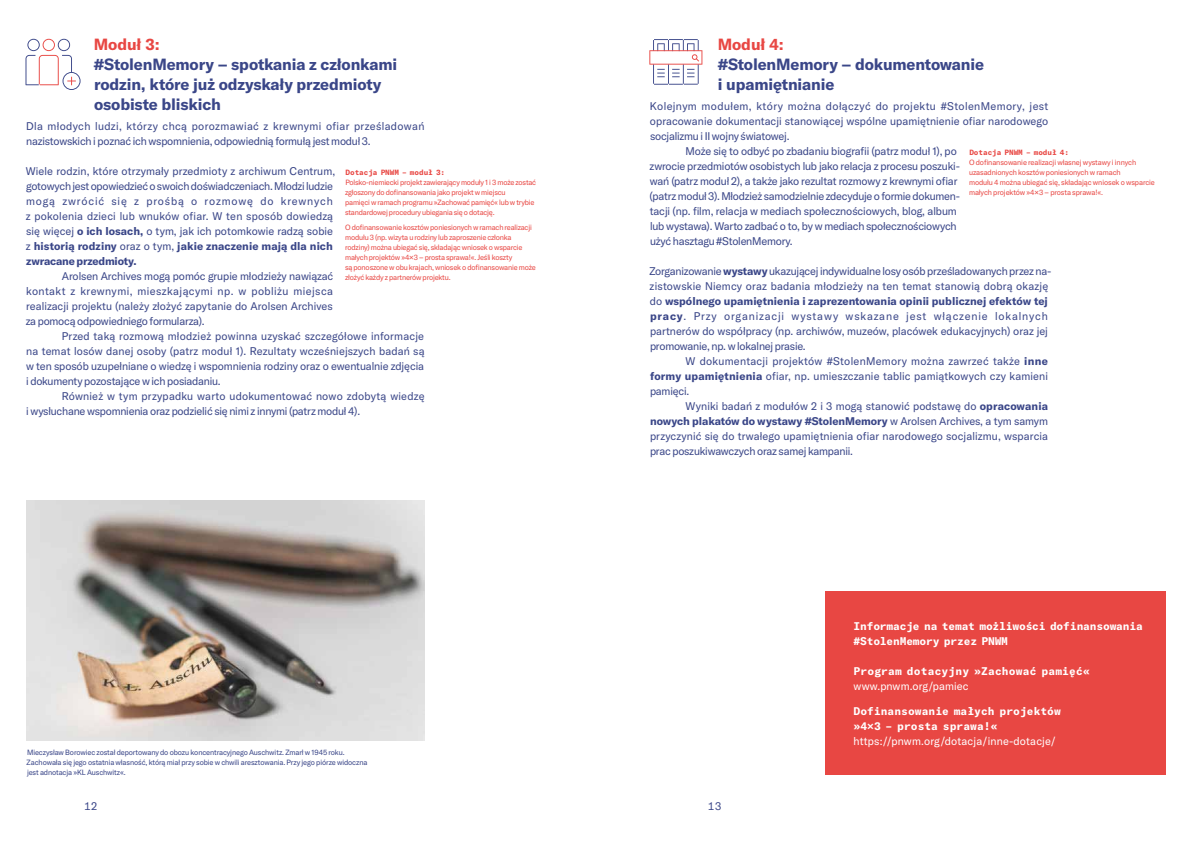
<style>
.page{position:relative;width:1191px;height:842px;background:#fff}
.page>*{position:absolute;margin:0;border:0;box-sizing:border-box;transform-origin:0 0}
.t1{font:700 16px/20px "GT America";letter-spacing:-.01em;color:#3a4688}
.t2{font:700 16px "GT America";letter-spacing:-.01em;color:#e84743}
.t3{font:11px/15px "GT America";letter-spacing:-.005em;color:#3a4688}
.t4{font:700 11px/15px "GT America Mono";color:#fff}
.t5{font:700 11px/15px "GT America Mono";letter-spacing:-.02em;color:#fff}
.t6{font:11px "GT America";letter-spacing:.035em;color:#3a4688}
.t7{font:11px "GT America";letter-spacing:.02em;color:#fff}
.t8{font:11px "GT America Mono";color:#3a4688}
.t9{font:7.5px/10px "GT America";letter-spacing:-.02em;color:#e84743}
.t10{font:7.5px/10px "GT America";letter-spacing:-.01em;color:#3a4688}
.t11{font:700 7.5px "GT America Mono";letter-spacing:-.01em;color:#e84743}
.s1{font-weight:700}
</style>
<div class="page">
<img style="left:26px;top:501px;width:398px;height:239px">
<svg style="left:26px;top:39px;width:55px;height:51px"></svg>
<svg style="left:649px;top:39px;width:53px;height:46px"></svg>
<div style="left:825px;top:591px;width:340px;height:184px;background:#e84743"></div>
<h1 class="t2" style="left:94px;top:34px;width:67px">Moduł 3:</h1>
<h1 class="t1" style="left:94px;top:54px;width:305px">#StolenMemory – spotkania z członkami rodzin, które już odzyskały przedmioty osobiste bliskich</h1>
<p class="t3" style="left:26px;top:119px;width:400px">Dla młodych ludzi, którzy chcą porozmawiać z krewnymi ofiar prześladowań nazistowskich i poznać ich wspomnienia, odpowiednią formułą jest moduł 3.</p>
<p class="t3" style="left:26px;top:164px;width:311px">Wiele rodzin, które otrzymały przedmioty z archiwum Centrum, gotowych jest opowiedzieć o swoich doświadczeniach. Młodzi ludzie mogą zwrócić się z prośbą o rozmowę do krewnych z pokolenia dzieci lub wnuków ofiar. W ten sposób dowiedzą się więcej <span class="s1">o ich losach,</span> o tym, jak ich potomkowie radzą sobie z <span class="s1">historią rodziny</span> oraz o tym, <span class="s1">jakie znaczenie mają dla nich zwracane przedmioty.</span></p>
<p class="t3" style="left:26px;top:269px;width:309px;text-align:justify;text-indent:36px">Arolsen Archives mogą pomóc grupie młodzieży nawiązać kontakt z krewnymi, mieszkającymi np. w pobliżu miejsca realizacji projektu (należy złożyć zapytanie do Arolsen Archives za pomocą odpowiedniego formularza).</p>
<p class="t3" style="left:26px;top:329px;width:400px;text-align:justify;text-indent:36px">Przed taką rozmową młodzież powinna uzyskać szczegółowe informacje na temat losów danej osoby (patrz moduł 1). Rezultaty wcześniejszych badań są w ten sposób uzupełniane o wiedzę i wspomnienia rodziny oraz o ewentualnie zdjęcia i dokumenty pozostające w ich posiadaniu.</p>
<p class="t3" style="left:26px;top:389px;width:400px;text-indent:36px">Również w tym przypadku warto udokumentować nowo zdobytą wiedzę i wysłuchane wspomnienia oraz podzielić się nimi z innymi (patrz moduł 4).</p>
<p class="t11" style="left:345px;top:168px;width:101px">Dotacja PNWM – moduł 3:</p>
<p class="t9" style="left:345px;top:177px;width:193px">Polsko-niemiecki projekt zawierający moduły 1 i 3 może zostać zgłoszony do dofinansowania jako projekt w miejscu<br>pamięci w ramach programu »Zachować pamięć« lub w trybie standardowej procedury ubiegania się o dotację.</p>
<p class="t9" style="left:345px;top:222px;width:192px">O dofinansowanie kosztów poniesionych w ramach realizacji modułu 3 (np. wizyta u rodziny lub zaproszenie członka rodziny) można ubiegać się, składając wniosek o wsparcie małych projektów »4×3 – prosta sprawa!«. Jeśli koszty<br>są ponoszone w obu krajach, wniosek o dofinansowanie może złożyć każdy z partnerów projektu.</p>
<p class="t10" style="left:27px;top:747px;width:342px">Mieczysław Borowiec został deportowany do obozu koncentracyjnego Auschwitz. Zmarł w 1945 roku.<br>Zachowała się jego ostatnia własność, którą miał przy sobie w chwili aresztowania. Przy jego piórze widoczna jest adnotacja »KL Auschwitz«.</p>
<h1 class="t2" style="left:718px;top:34px;width:67px">Moduł 4:</h1>
<h1 class="t1" style="left:718px;top:54px;width:268px">#StolenMemory – dokumentowanie i upamiętnianie</h1>
<p class="t6" style="left:650px;top:100px;width:400px">Kolejnym modułem, który można dołączyć do projektu #StolenMemory, jest</p>
<p class="t3" style="left:650px;top:114px;width:400px">opracowanie dokumentacji stanowiącej wspólne upamiętnienie ofiar narodowego</p>
<p class="t3" style="left:650px;top:129px;width:141px">socjalizmu i II wojny światowej.</p>
<p class="t3" style="left:685px;top:144px;width:273px">Może się to odbyć po zbadaniu biografii (patrz moduł 1), po</p>
<p class="t3" style="left:649px;top:159px;width:312px">zwrocie przedmiotów osobistych lub jako relacja z procesu poszuki-</p>
<p class="t3" style="left:650px;top:174px;width:309px">wań (patrz moduł 2), a także jako rezultat rozmowy z krewnymi ofiar</p>
<p class="t3" style="left:649px;top:189px;width:312px">(patrz moduł 3). Młodzież samodzielnie zdecyduje o formie dokumen-</p>
<p class="t3" style="left:650px;top:204px;width:308px">tacji (np. film, relacja w mediach społecznościowych, blog, album</p>
<p class="t3" style="left:650px;top:219px;width:308px">lub wystawa). Warto zadbać o to, by w mediach społecznościowych</p>
<p class="t3" style="left:650px;top:234px;width:144px">użyć hasztagu #StolenMemory.</p>
<p class="t3" style="left:649px;top:264px;width:403px">Zorganizowanie <span class="s1">wystawy</span> ukazującej indywidualne losy osób prześladowanych przez na&shy;zistowskie Niemcy oraz badania młodzieży na ten temat stanowią dobrą okazję do <span class="s1">wspólnego upamiętnienia i zaprezentowania opinii publicznej efektów tej pracy</span>. Przy organizacji wystawy wskazane jest włączenie lokalnych partnerów do współpracy (np. archiwów, muzeów, placówek edukacyjnych) oraz jej promowanie, np. w lokalnej prasie.</p>
<p class="t3" style="left:650px;top:354px;width:400px;text-align:justify;text-indent:36px">W dokumentacji projektów #StolenMemory można zawrzeć także <span class="s1">inne formy upamiętnienia</span> ofiar, np. umieszczanie tablic pamiątkowych czy kamieni pamięci.</p>
<p class="t3" style="left:650px;top:399px;width:399px;text-align:justify;text-indent:36px">Wyniki badań z modułów 2 i 3 mogą stanowić podstawę do <span class="s1">opracowania nowych plakatów do wystawy #StolenMemory</span> w Arolsen Archives, a tym samym przyczynić się do trwałego upamiętnienia ofiar narodowego socjalizmu, wsparcia prac poszukiwawczych oraz samej kampanii.</p>
<p class="t11" style="left:969px;top:148px;width:101px">Dotacja PNWM – moduł 4:</p>
<p class="t9" style="left:969px;top:157px;width:187px">O dofinansowanie realizacji własnej wystawy i innych uzasadnionych kosztów poniesionych w ramach<br>modułu 4 można ubiegać się, składając wniosek o wsparcie małych projektów »4×3 – prosta sprawa!«.</p>
<p class="t5" style="left:853px;top:619px;width:291px">Informacje na temat możliwości dofinansowania #StolenMemory przez PNWM</p>
<p class="t4" style="left:853px;top:664px;width:238px">Program dotacyjny »Zachować pamięć«</p>
<p class="t7" style="left:853px;top:680px;width:117px">www.pnwm.org/pamiec</p>
<p class="t4" style="left:853px;top:704px;width:209px">Dofinansowanie małych projektów »4×3 – prosta sprawa!«</p>
<p class="t7" style="left:853px;top:735px;width:204px">https://pnwm.org/dotacja/inne-dotacje/</p>
<p class="t8" style="left:84px;top:800px;width:15px">12</p>
<p class="t8" style="left:708px;top:800px;width:15px">13</p>
</div>
